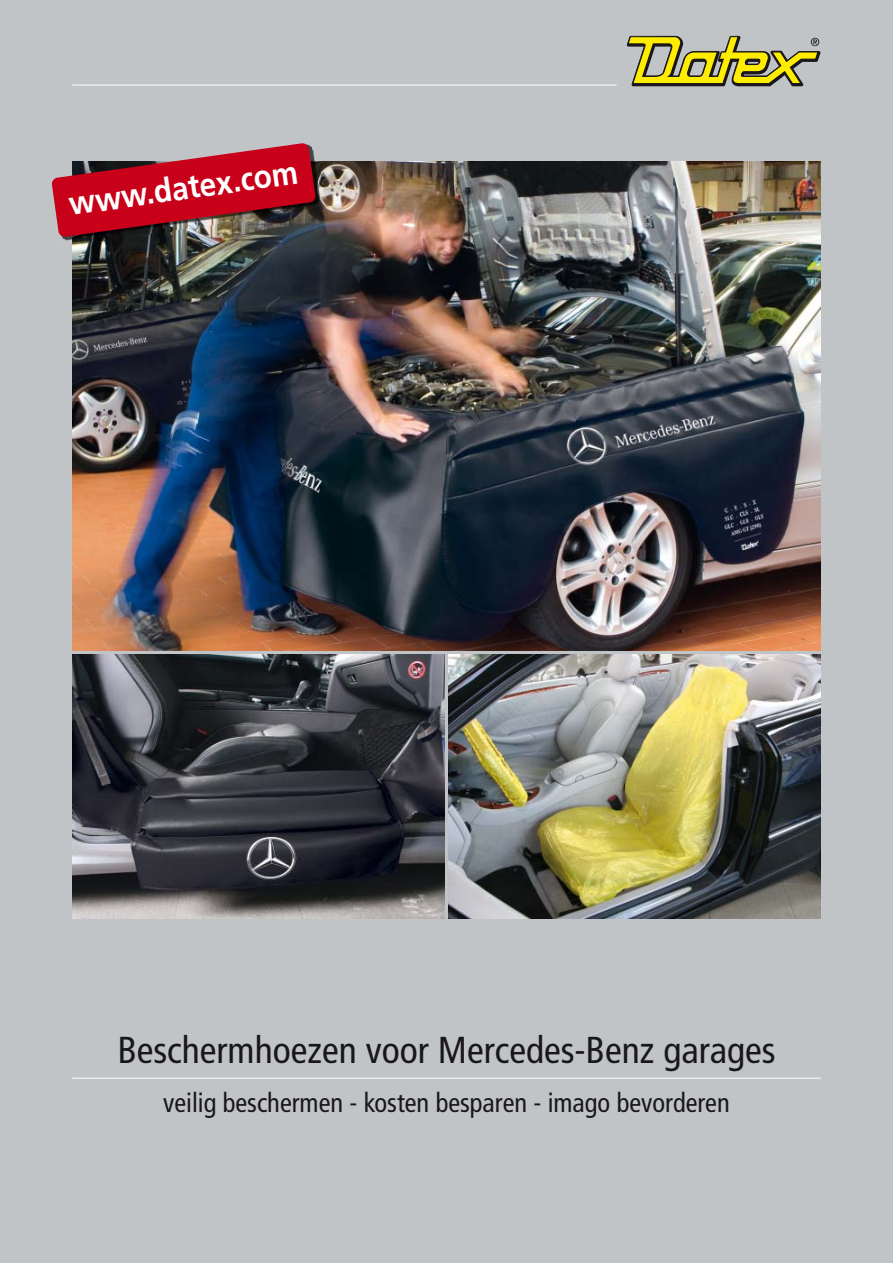
<style>
.page{position:relative;width:893px;height:1263px;background:#c1c4c7}
.page>*{position:absolute;margin:0;border:0;box-sizing:border-box;transform-origin:0 0}
.t1{font:condensed 37.5px "Frutiger";color:#1a171c}
.t2{font:700 33px "Frutiger";color:#fff;scale:.9 1}
.t3{font:condensed 27px "Frutiger";color:#1a171c}
</style>
<div class="page">
<hr style="left:72px;top:85px;width:545px;height:1px;background:#fff">
<svg style="left:627px;top:36px;width:193px;height:50px"></svg>
<img style="left:449px;top:655px;width:372px;height:263px">
<hr style="left:72px;top:1078px;width:749px;height:1px;background:#fff">
<img style="left:72px;top:655px;width:372px;height:263px">
<img style="left:72px;top:162px;width:749px;height:489px">
<img style="left:62px;top:237px;width:10px;height:4px">
<img style="left:72px;top:162px;width:254px;height:83px">
<svg style="left:51px;top:143px;width:265px;height:94px"></svg>
<p class="t2" style="left:67px;top:191px;width:258px;rotate:-8deg">www.datex.com</p>
<h1 class="t1" style="left:117px;top:1035px;width:660px">Beschermhoezen voor Mercedes-Benz garages</h1>
<p class="t3" style="left:163px;top:1092px;width:568px">veilig beschermen - kosten besparen - imago bevorderen</p>
</div>
